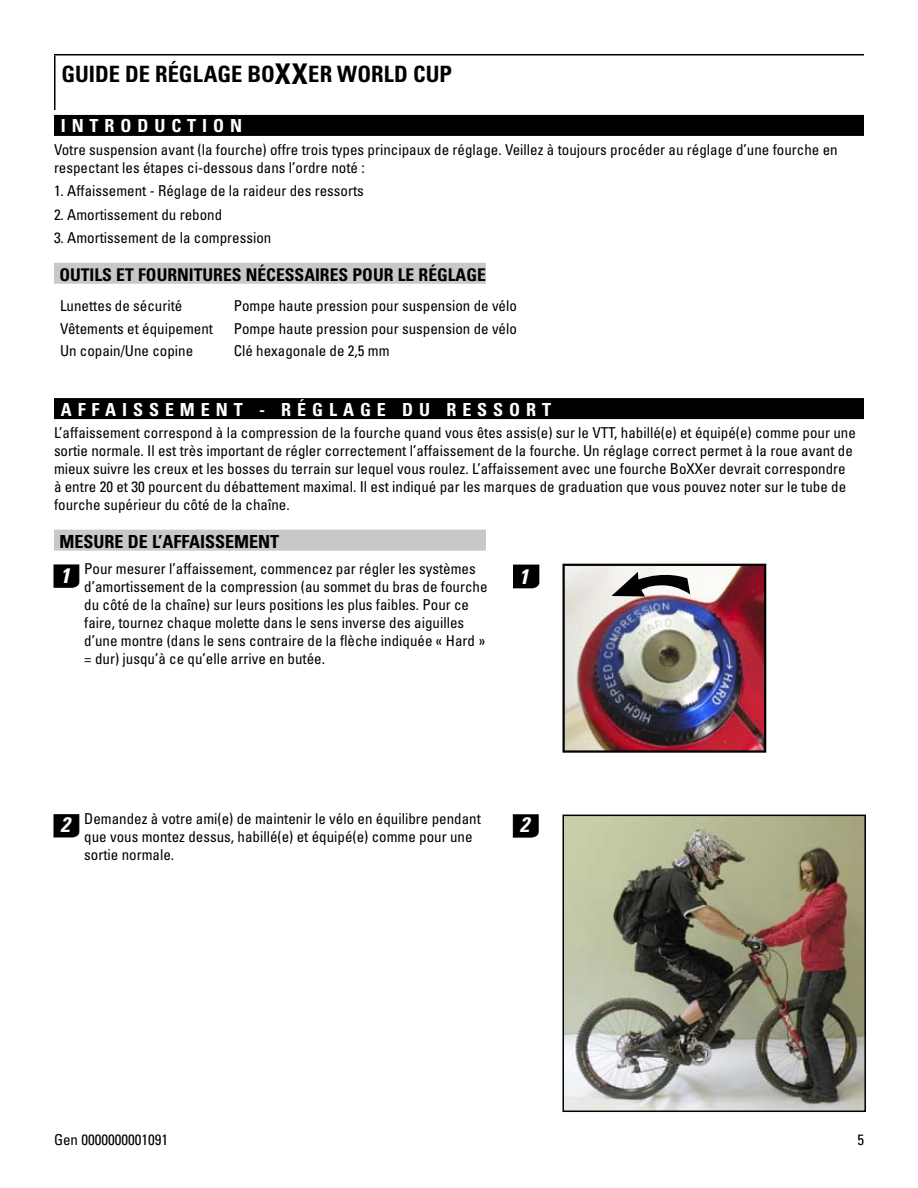
<style>
.page{position:relative;width:918px;height:1188px;background:#fff}
.page>*{position:absolute;margin:0;border:0;box-sizing:border-box;transform-origin:0 0}
.t1{font:700 condensed 22.5px "Univers LT Std";color:#000}
.t2{font:italic 700 condensed 21px "Univers LT Std";color:#fff}
.t3{font:700 condensed 18px "Univers LT Std";letter-spacing:.33em;color:#fff}
.t4{font:700 condensed 18px "Univers LT Std";color:#000}
.t5{font:700 condensed 17.55px "Univers LT Std";color:#000}
.t6{font:condensed 15px/18px "Univers LT Std";color:#000}
.s1{font-size:28.5px}
.s2{font-weight:700;font-style:italic;font-size:21px;color:#fff}
</style>
<div class="page">
<div style="left:54px;top:115px;width:810px;height:21px;background:#000"></div>
<div style="left:54px;top:263px;width:432px;height:21px;background:#c6c8ca"></div>
<div style="left:54px;top:398px;width:810px;height:21px;background:#000"></div>
<div style="left:54px;top:530px;width:432px;height:21px;background:#c6c8ca"></div>
<svg style="left:53px;top:564px;width:27px;height:24px"></svg>
<div style="left:57px;top:566px;width:16px;height:21px;border:2px solid #000"></div>
<svg style="left:53px;top:814px;width:27px;height:24px"></svg>
<svg style="left:513px;top:564px;width:27px;height:25px"></svg>
<img style="left:565px;top:567px;width:198px;height:183px">
<div style="left:562px;top:564px;width:204px;height:189px;border:2px solid #000"></div>
<svg style="left:610px;top:570px;width:81px;height:27px"></svg>
<svg style="left:513px;top:814px;width:26px;height:24px"></svg>
<img style="left:565px;top:818px;width:298px;height:291px">
<div style="left:562px;top:815px;width:304px;height:297px;border:2px solid #000"></div>
<hr style="left:54px;top:54px;width:810px;height:2px;background:#000">
<hr style="left:54px;top:55px;width:2px;height:55px;background:#000">
<h1 class="t1" style="left:62px;top:60px;width:323px">GUIDE DE RÉGLAGE BO<span class="s1">XX</span>ER WORLD</h1>
<h1 class="t1" style="left:413px;top:60px;width:26px">CUP</h1>
<p class="t3" style="left:61px;top:115px;width:15px">INTR</p>
<p class="t3" style="left:121px;top:115px;width:120px">ODU CTI ON</p>
<p class="t6" style="left:54px;top:140px;width:785px">Votre suspension avant (la fourche) offre trois types principaux de réglage. Veillez à toujours procéder au réglage d’une fourche en respectant les étapes ci-dessous dans l’ordre noté :</p>
<p class="t6" style="left:54px;top:182px;width:311px">1. Affaissement - Réglage de la raideur des ressorts</p>
<p class="t6" style="left:54px;top:205px;width:170px">2. Amortissement du rebond</p>
<p class="t6" style="left:54px;top:229px;width:219px">3. Amortissement de la compression</p>
<p class="t5" style="left:59px;top:264px;width:428px">OUTILS ET FOURNITURES NÉCESSAIRES POUR LE RÉGLAGE</p>
<p class="t6" style="left:60px;top:297px;width:124px">Lunettes de sécurité</p>
<p class="t6" style="left:234px;top:297px;width:285px">Pompe haute pression pour suspension de vélo</p>
<p class="t6" style="left:60px;top:319px;width:155px">Vêtements et équipement</p>
<p class="t6" style="left:234px;top:319px;width:285px">Pompe haute pression pour suspension de vélo</p>
<p class="t6" style="left:60px;top:341px;width:135px">Un copain/Une copine</p>
<p class="t6" style="left:234px;top:341px;width:157px">Clé hexagonale de 2,5 mm</p>
<p class="t3" style="left:61px;top:398px;width:492px">AFFAISSEMENT - RÉGLAGE DU RESSO RT</p>
<p class="t6" style="left:54px;top:424px;width:803px">L’affaissement correspond à la compression de la fourche quand vous êtes assis(e) sur le VTT, habillé(e) et équipé(e) comme pour une sortie normale. Il est très important de régler correctement l’affaissement de la fourche. Un réglage correct permet à la roue avant de mieux suivre les creux et les bosses du terrain sur lequel vous roulez. L’affaissement avec une fourche BoXXer devrait correspondre à entre 20 et 30 pourcent du débattement maximal. Il est indiqué par les marques de graduation que vous pouvez noter sur le tube de fourche supérieur du côté de la chaîne.</p>
<p class="t4" style="left:59px;top:530px;width:221px">MESURE DE L’AFFAISSEMENT</p>
<p class="t6" style="left:84px;top:560px;width:405px;text-indent:-24px"><span class="s2">1</span> Pour mesurer l’affaissement, commencez par régler les systèmes d’amortissement de la compression (au sommet du bras de fourche du côté de la chaîne) sur leurs positions les plus faibles. Pour ce faire, tournez chaque molette dans le sens inverse des aiguilles d’une montre (dans le sens contraire de la flèche indiquée « Hard » = dur) jusqu’à ce qu’elle arrive en butée.</p>
<h2 class="t2" style="left:519px;top:563px;width:16px">1</h2>
<p class="t6" style="left:84px;top:809px;width:398px;text-indent:-24px"><span class="s2">2</span> Demandez à votre ami(e) de maintenir le vélo en équilibre pendant que vous montez dessus, habillé(e) et équipé(e) comme pour une sortie normale.</p>
<h2 class="t2" style="left:520px;top:812px;width:16px">2</h2>
<p class="t6" style="left:54px;top:1130px;width:116px">Gen 0000000001091</p>
<p class="t6" style="left:857px;top:1130px;width:8px">5</p>
</div>
